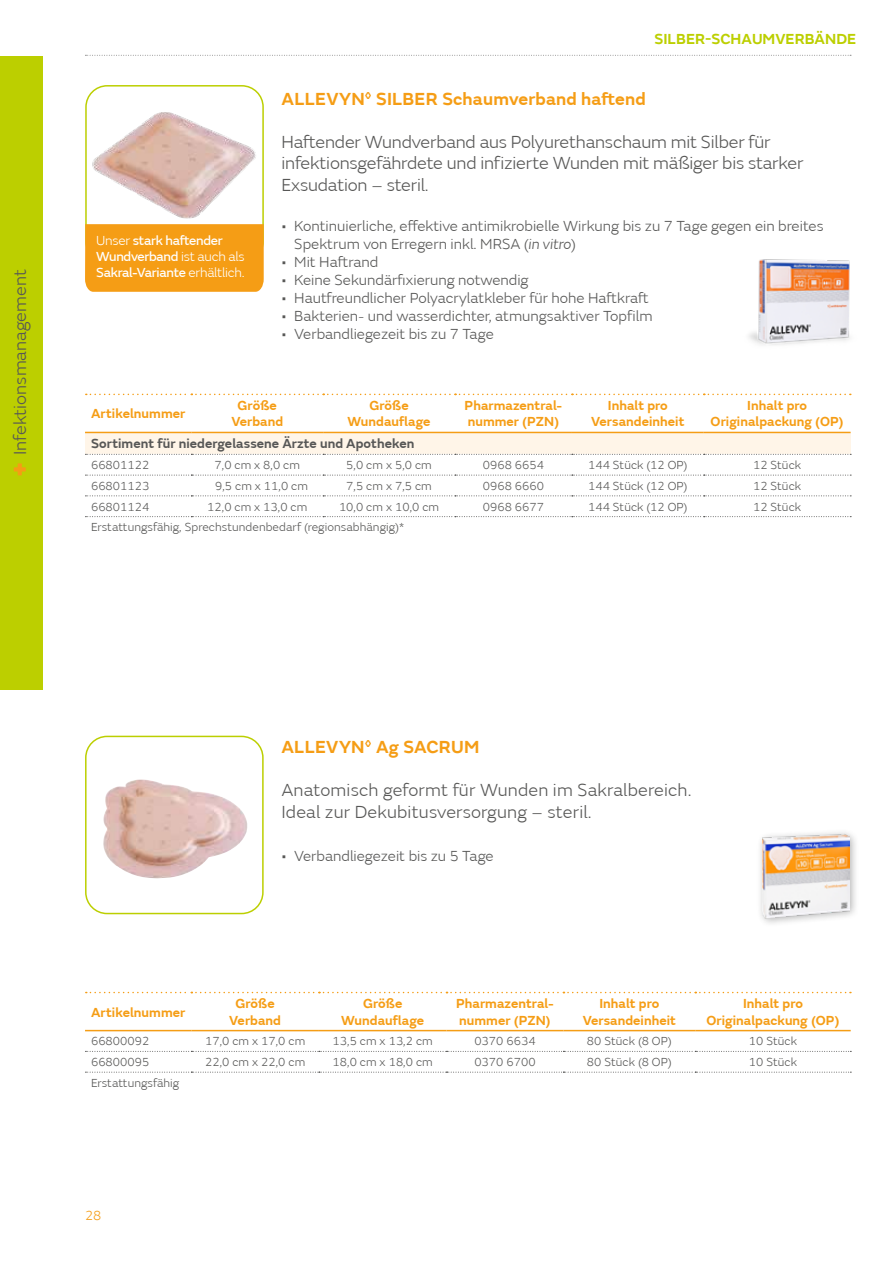
<style>
.page{position:relative;width:893px;height:1263px;background:#fff}
.page>*{position:absolute;margin:0;border:0;box-sizing:border-box;transform-origin:0 0}
.t1{font:300 18px/21.6px "SN Emeric";letter-spacing:-.01em;color:#575756}
.t2{font:300 18px/21.6px "SN Emeric";letter-spacing:.01em;color:#575756}
.t3{font:600 18px "SN Emeric";letter-spacing:.01em;color:#f59d15}
.t4{font:300 15px/18px "SN Emeric";color:#575756}
.t5{font:600 15px "SN Emeric";color:#bccf00}
.t6{font:600 13.5px/16.2px "SN Emeric";letter-spacing:.005em;color:#f59d15;text-align:center}
.t7{font:13.5px/16.2px "SN Emeric Core";letter-spacing:-.02em;color:#fff}
.t8{font:600 13.5px "SN Emeric";letter-spacing:.005em;color:#575756}
.t9{font:300 13.5px "SN Emeric";color:#f59d15}
.t10{font:300 12px "SN Emeric";letter-spacing:.005em;color:#575756}
.s1{font-family:"SN Emeric";font-weight:300}
.s2{font-style:italic}
</style>
<div class="page">
<svg style="left:85px;top:55px;width:766px;height:1px"></svg>
<div style="left:85px;top:432px;width:766px;height:22px;background:#fff5e8"></div>
<hr style="left:85px;top:432px;width:106px;height:1px;background:#f59d15">
<hr style="left:191px;top:432px;width:132px;height:1px;background:#f59d15">
<hr style="left:323px;top:432px;width:132px;height:1px;background:#f59d15">
<hr style="left:455px;top:432px;width:117px;height:1px;background:#f59d15">
<hr style="left:572px;top:432px;width:132px;height:1px;background:#f59d15">
<hr style="left:704px;top:432px;width:147px;height:1px;background:#f59d15">
<svg style="left:85px;top:454px;width:766px;height:1px"></svg>
<svg style="left:85px;top:394px;width:766px;height:38px"></svg>
<svg style="left:85px;top:475px;width:766px;height:1px"></svg>
<svg style="left:85px;top:495px;width:766px;height:1px"></svg>
<svg style="left:85px;top:516px;width:766px;height:1px"></svg>
<img style="left:749px;top:259px;width:101px;height:86px">
<div style="left:0;top:56px;width:43px;height:633px;background:#bccf00"></div>
<svg style="left:14px;top:463px;width:12px;height:12px"></svg>
<img style="left:103px;top:779px;width:144px;height:100px">
<div style="left:85px;top:736px;width:179px;height:178px;border:2px solid #bccf00;border-radius:21px"></div>
<svg style="left:85px;top:992px;width:766px;height:38px"></svg>
<svg style="left:85px;top:1051px;width:766px;height:1px"></svg>
<svg style="left:85px;top:1072px;width:766px;height:1px"></svg>
<hr style="left:85px;top:1030px;width:106px;height:1px;background:#f59d15">
<hr style="left:191px;top:1030px;width:128px;height:1px;background:#f59d15">
<hr style="left:319px;top:1030px;width:127px;height:1px;background:#f59d15">
<hr style="left:446px;top:1030px;width:117px;height:1px;background:#f59d15">
<hr style="left:563px;top:1030px;width:132px;height:1px;background:#f59d15">
<hr style="left:695px;top:1030px;width:156px;height:1px;background:#f59d15">
<div style="left:756px;top:828px;width:104px;height:100px;background:#000;opacity:.3"></div>
<img style="left:762px;top:832px;width:87px;height:87px">
<img style="left:88px;top:88px;width:173px;height:131px">
<div style="left:85px;top:85px;width:179px;height:179px;border:2px solid #bccf00;border-radius:21px"></div>
<div style="left:85px;top:224px;width:179px;height:68px;background:#f59d15"></div>
<h1 class="t1" style="left:9px;top:455px;width:187px;rotate:-90deg">Infektionsmanagement</h1>
<p class="t7" style="left:96px;top:232px;width:150px"><span class="s1">Unser</span> stark haftender<br>Wundverband <span class="s1">ist auch als<br></span>Sakral-Variante <span class="s1">erhältlich.</span></p>
<p class="t5" style="left:655px;top:29px;width:203px">SILBER-SCHAUMVERBÄNDE</p>
<h1 class="t3" style="left:282px;top:87px;width:366px">ALLEVYN<sup>◊</sup> SILBER Schaumverband haftend</h1>
<h1 class="t1" style="left:282px;top:131px;width:523px">Haftender Wundverband aus Polyurethanschaum mit Silber für infektionsgefährdete und infizierte Wunden mit mäßiger bis starker<br>Exsudation – steril.</h1>
<p class="t4" style="left:294px;top:216px;width:531px;text-indent:-13px">• Kontinuierliche, effektive antimikrobielle Wirkung bis zu 7 Tage gegen ein breites<br>Spektrum von Erregern inkl. MRSA (<span class="s2">in vitro</span>)</p>
<p class="t4" style="left:282px;top:252px;width:98px">• Mit Haftrand</p>
<p class="t4" style="left:282px;top:270px;width:249px">• Keine Sekundärfixierung notwendig</p>
<p class="t4" style="left:282px;top:288px;width:369px">• Hautfreundlicher Polyacrylatkleber für hohe Haftkraft</p>
<p class="t4" style="left:282px;top:306px;width:373px">• Bakterien- und wasserdichter, atmungsaktiver Topfilm</p>
<p class="t4" style="left:282px;top:324px;width:214px">• Verbandliegezeit bis zu 7 Tage</p>
<p class="t6" style="left:91px;top:406px;width:96px">Artikelnummer</p>
<p class="t6" style="left:231px;top:398px;width:53px">Größe<br>Verband</p>
<p class="t6" style="left:348px;top:398px;width:85px">Größe<br>Wundauflage</p>
<p class="t6" style="left:465px;top:398px;width:99px;text-align:left">Pharmazentral&shy;nummer (PZN)</p>
<p class="t6" style="left:591px;top:398px;width:95px">Inhalt pro<br>Versandeinheit</p>
<p class="t6" style="left:711px;top:398px;width:135px">Inhalt pro<br>Originalpackung (OP)</p>
<p class="t8" style="left:91px;top:435px;width:325px">Sortiment für niedergelassene Ärzte und Apotheken</p>
<p class="t10" style="left:91px;top:458px;width:60px">66801122</p>
<p class="t10" style="left:214px;top:458px;width:87px">7,0 cm x 8,0 cm</p>
<p class="t10" style="left:346px;top:458px;width:87px">5,0 cm x 5,0 cm</p>
<p class="t10" style="left:483px;top:458px;width:63px">0968 6654</p>
<p class="t10" style="left:588px;top:458px;width:101px">144 Stück (12 OP)</p>
<p class="t10" style="left:753px;top:458px;width:50px">12 Stück</p>
<p class="t10" style="left:91px;top:479px;width:60px">66801123</p>
<p class="t10" style="left:215px;top:479px;width:94px">9,5 cm x 11,0 cm</p>
<p class="t10" style="left:346px;top:479px;width:87px">7,5 cm x 7,5 cm</p>
<p class="t10" style="left:483px;top:479px;width:63px">0968 6660</p>
<p class="t10" style="left:588px;top:479px;width:101px">144 Stück (12 OP)</p>
<p class="t10" style="left:753px;top:479px;width:50px">12 Stück</p>
<p class="t10" style="left:91px;top:499px;width:60px">66801124</p>
<p class="t10" style="left:207px;top:499px;width:102px">12,0 cm x 13,0 cm</p>
<p class="t10" style="left:339px;top:499px;width:102px">10,0 cm x 10,0 cm</p>
<p class="t10" style="left:483px;top:499px;width:63px">0968 6677</p>
<p class="t10" style="left:588px;top:499px;width:101px">144 Stück (12 OP)</p>
<p class="t10" style="left:753px;top:499px;width:50px">12 Stück</p>
<p class="t10" style="left:91px;top:520px;width:315px">Erstattungsfähig, Sprechstundenbedarf (regionsabhängig)*</p>
<h1 class="t3" style="left:281px;top:735px;width:199px">ALLEVYN<sup>◊</sup> Ag SACRUM</h1>
<h1 class="t2" style="left:281px;top:779px;width:412px">Anatomisch geformt für Wunden im Sakralbereich.<br>Ideal zur Dekubitusversorgung – steril.</h1>
<p class="t4" style="left:281px;top:846px;width:214px">• Verbandliegezeit bis zu 5 Tage</p>
<p class="t6" style="left:91px;top:1004px;width:96px">Artikelnummer</p>
<p class="t6" style="left:229px;top:996px;width:53px">Größe<br>Verband</p>
<p class="t6" style="left:341px;top:996px;width:85px">Größe<br>Wundauflage</p>
<p class="t6" style="left:456px;top:996px;width:99px;text-align:left">Pharmazentral&shy;nummer (PZN)</p>
<p class="t6" style="left:583px;top:996px;width:95px">Inhalt pro<br>Versandeinheit</p>
<p class="t6" style="left:706px;top:996px;width:135px">Inhalt pro<br>Originalpackung (OP)</p>
<p class="t10" style="left:91px;top:1034px;width:60px">66800092</p>
<p class="t10" style="left:205px;top:1034px;width:102px">17,0 cm x 17,0 cm</p>
<p class="t10" style="left:333px;top:1034px;width:102px">13,5 cm x 13,2 cm</p>
<p class="t10" style="left:474px;top:1034px;width:63px">0370 6634</p>
<p class="t10" style="left:587px;top:1034px;width:86px">80 Stück (8 OP)</p>
<p class="t10" style="left:749px;top:1034px;width:50px">10 Stück</p>
<p class="t10" style="left:91px;top:1055px;width:60px">66800095</p>
<p class="t10" style="left:205px;top:1055px;width:102px">22,0 cm x 22,0 cm</p>
<p class="t10" style="left:333px;top:1055px;width:102px">18,0 cm x 18,0 cm</p>
<p class="t10" style="left:474px;top:1055px;width:63px">0370 6700</p>
<p class="t10" style="left:587px;top:1055px;width:86px">80 Stück (8 OP)</p>
<p class="t10" style="left:749px;top:1055px;width:50px">10 Stück</p>
<p class="t10" style="left:91px;top:1076px;width:90px">Erstattungsfähig</p>
<p class="t9" style="left:85px;top:1208px;width:18px">28</p>
</div>
